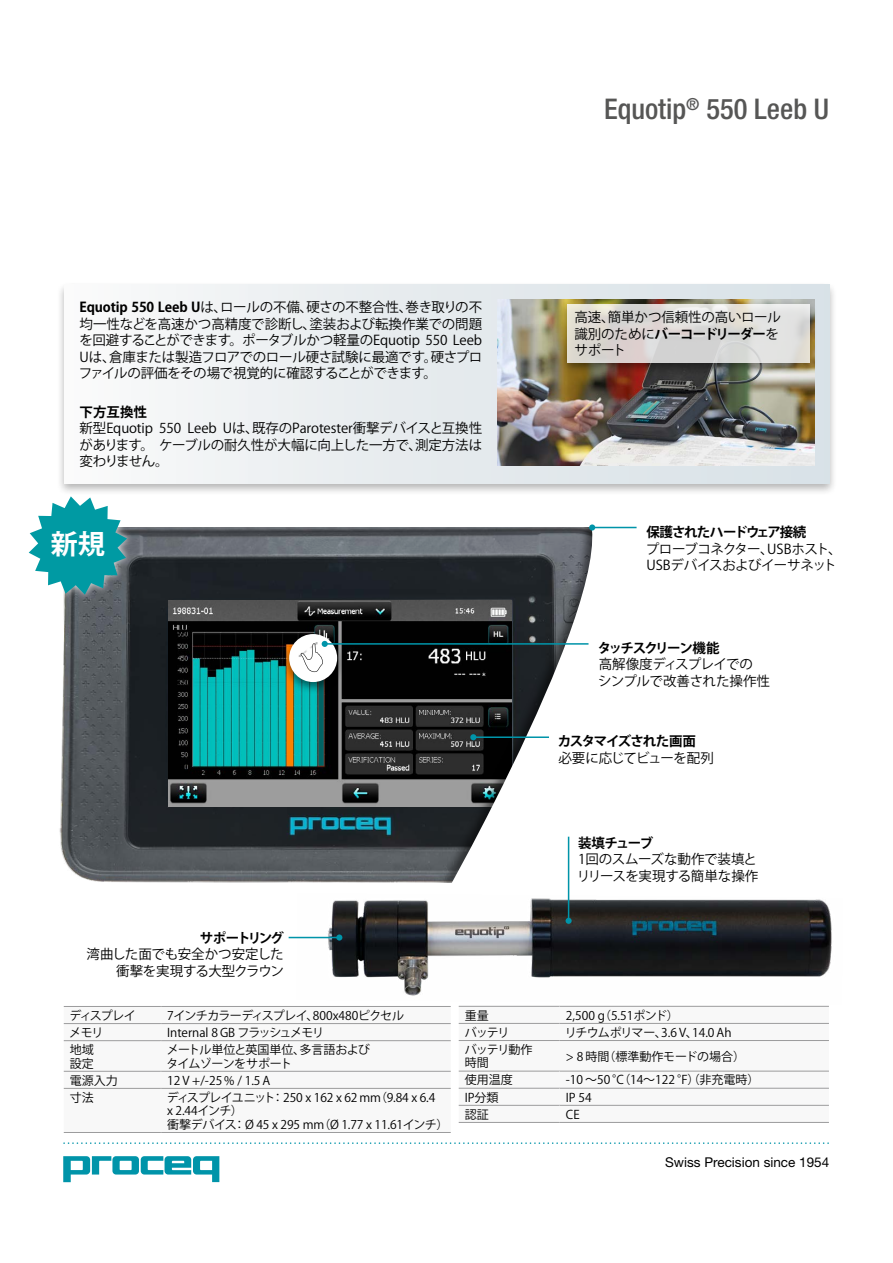
<style>
.page{position:relative;width:893px;height:1263px;background:#fff}
.page>*{position:absolute;margin:0;border:0;box-sizing:border-box;transform-origin:0 0}
.t1{font:500 condensed 28.5px "Helvetica Neue";color:#565655}
.t2{font:700 27px "Koz Go Pro";color:#fff}
.t3{font:13.5px/16.5px "Koz Go Pro";letter-spacing:-.02em;color:#000}
.t4{font:700 13.5px "Koz Go Pro";letter-spacing:-.085em;color:#000}
.t5{font:13.5px "Helvetica Neue";color:#000}
.t6{font:700 13.5px "Koz Go Pro";letter-spacing:-.12em;color:#000}
.t7{font:700 13.5px "Koz Go Pro";letter-spacing:-.155em;color:#000}
.t8{font:12px/13.5px "Koz Go Pro";letter-spacing:-.01em;color:#000}
.t9{font:12px/13.5px "Koz Go Pro";letter-spacing:-.04em;color:#000}
.t10{font:12px "Koz Go Pro";letter-spacing:-.035em;color:#000}
.t11{font:12px "Koz Go Pro";letter-spacing:-.06em;color:#000}
.t12{font:12px/13.5px "Koz Go Pro";letter-spacing:-.07em;color:#000}
.s1{font-weight:700}
</style>
<div class="page">
<svg style="left:63px;top:1156px;width:156px;height:26px"></svg>
<svg style="left:64px;top:1142px;width:764px;height:2px"></svg>
<img style="left:59px;top:527px;width:361px;height:356px">
<svg style="left:64px;top:1006px;width:387px;height:82px"></svg>
<hr style="left:161px;top:1071px;width:290px;height:1px;background:#9c9c9d">
<hr style="left:64px;top:1088px;width:97px;height:1px;background:#9c9c9d">
<hr style="left:64px;top:1132px;width:97px;height:1px;background:#9c9c9d">
<hr style="left:161px;top:1088px;width:1px;height:44px;background:#f8f8f8">
<hr style="left:161px;top:1088px;width:290px;height:1px;background:#9c9c9d">
<hr style="left:161px;top:1132px;width:290px;height:1px;background:#9c9c9d">
<hr style="left:459px;top:1122px;width:101px;height:1px;background:#9c9c9d">
<svg style="left:459px;top:1006px;width:370px;height:116px"></svg>
<hr style="left:560px;top:1105px;width:269px;height:1px;background:#9c9c9d">
<hr style="left:560px;top:1122px;width:269px;height:1px;background:#9c9c9d">
<img style="left:169px;top:601px;width:251px;height:205px">
<div style="left:281px;top:630px;width:64px;height:64px;background:#000;opacity:.5"></div>
<div style="left:289px;top:634px;width:48px;height:48px;background:#fff;border-radius:50%"></div>
<div style="left:420px;top:499px;width:202px;height:423px;background:#000;opacity:.5"></div>
<svg style="left:433px;top:526px;width:11px;height:357px;background:#3c3e40"></svg>
<svg style="left:444px;top:526px;width:193px;height:357px"></svg>
<hr style="left:473px;top:736px;width:76px;height:2px;background:#0094a9">
<svg style="left:470px;top:734px;width:6px;height:6px"></svg>
<hr style="left:325px;top:643px;width:263px;height:2px;background:#0094a9">
<svg style="left:301px;top:641px;width:27px;height:31px"></svg>
<div style="left:31px;top:883px;width:749px;height:40px;background:#fff"></div>
<img style="left:296px;top:892px;width:536px;height:104px">
<hr style="left:289px;top:937px;width:50px;height:1px;background:#0094a9">
<svg style="left:336px;top:934px;width:6px;height:6px"></svg>
<hr style="left:568px;top:837px;width:1px;height:84px;background:#0094a9">
<svg style="left:566px;top:918px;width:6px;height:6px"></svg>
<div style="left:22px;top:459px;width:748px;height:67px;background:#fff"></div>
<div style="left:56px;top:281px;width:782px;height:215px;background:#000;opacity:.5"></div>
<div style="left:64px;top:285px;width:765px;height:198px;background:linear-gradient(to right,#f9fafb,#d0d9dc)"></div>
<img style="left:498px;top:300px;width:316px;height:166px">
<div style="left:22px;top:490px;width:112px;height:111px;background:#fff;opacity:.8"></div>
<svg style="left:29px;top:496px;width:98px;height:99px"></svg>
<div style="left:559px;top:300px;width:258px;height:75px;background:#000;opacity:.5"></div>
<svg style="left:567px;top:304px;width:242px;height:58px;background:#dddad7"></svg>
<hr style="left:592px;top:527px;width:45px;height:1px;background:#0094a9">
<svg style="left:589px;top:524px;width:6px;height:6px"></svg>
<p class="t3" style="left:79px;top:300px;width:405px;text-align:justify"><span class="s1">Equotip 550 Leeb U</span>は、ロールの不備、硬さの不整合性、巻き取りの不均一性などを高速かつ高精度で診断し、塗装および転換作業での問題を回避することができます。ポータブルかつ軽量のEquotip 550 Leeb Uは、倉庫または製造フロアでのロール硬さ試験に最適です。硬さプロファイルの評価をその場で視覚的に確認することができます。</p>
<p class="t4" style="left:80px;top:403px;width:69px">下方互換性</p>
<p class="t3" style="left:80px;top:420px;width:404px;text-align:justify">新型Equotip 550 Leeb Uは、既存のParotester衝撃デバイスと互換性があります。 ケーブルの耐久性が大幅に向上した一方で、測定方法は変わりません。</p>
<h2 class="t2" style="left:51px;top:527px;width:56px">新規</h2>
<p class="t7" style="left:200px;top:929px;width:86px">サポートリング</p>
<p class="t3" style="left:87px;top:947px;width:199px;text-align:right">湾曲した面でも安全かつ安定した衝撃を実現する大型クラウン</p>
<h1 class="t1" style="left:604px;top:92px;width:227px">Equotip<sup>®</sup> 550 Leeb U</h1>
<p class="t3" style="left:574px;top:309px;width:208px">高速、簡単かつ信頼性の高いロール識別のために<span class="s1">バーコードリーダー</span>をサポート</p>
<p class="t4" style="left:646px;top:524px;width:162px">保護されたハードウェア接続</p>
<p class="t3" style="left:646px;top:541px;width:197px">プローブコネクター、USBホスト、<br>USBデバイスおよびイーサネット</p>
<p class="t6" style="left:598px;top:639px;width:123px">タッチスクリーン機能</p>
<p class="t3" style="left:598px;top:656px;width:173px">高解像度ディスプレイでの<br>シンプルで改善された操作性</p>
<p class="t4" style="left:558px;top:732px;width:140px">カスタマイズされた画面</p>
<p class="t3" style="left:558px;top:750px;width:157px">必要に応じてビューを配列</p>
<p class="t4" style="left:578px;top:834px;width:77px">装填チューブ</p>
<p class="t3" style="left:577px;top:851px;width:183px">1回のスムーズな動作で装填とリリースを実現する簡単な操作</p>
<p class="t8" style="left:70px;top:1009px;width:68px">ディスプレイ</p>
<p class="t10" style="left:167px;top:1008px;width:238px">7インチカラーディスプレイ、800x480ピクセル</p>
<p class="t8" style="left:69px;top:1026px;width:36px">メモリ</p>
<p class="t8" style="left:167px;top:1026px;width:159px">Internal 8 GB フラッシュメモリ</p>
<p class="t8" style="left:70px;top:1043px;width:25px">地域設定</p>
<p class="t9" style="left:167px;top:1043px;width:205px">メートル単位と英国単位、多言語およびタイムゾーンをサポート</p>
<p class="t8" style="left:70px;top:1074px;width:49px">電源入力</p>
<p class="t8" style="left:167px;top:1074px;width:105px">12 V +/-25 % / 1.5 A</p>
<p class="t8" style="left:70px;top:1091px;width:25px">寸法</p>
<p class="t8" style="left:167px;top:1091px;width:283px">ディスプレイユニット： 250 x 162 x 62 mm（9.84 x 6.4<br>x 2.44インチ）<br>衝撃デバイス： Ø 45 x 295 mm（Ø 1.77 x 11.61インチ）</p>
<p class="t8" style="left:465px;top:1009px;width:25px">重量</p>
<p class="t8" style="left:566px;top:1009px;width:114px">2,500 g（5.51ポンド）</p>
<p class="t8" style="left:465px;top:1026px;width:46px">バッテリ</p>
<p class="t11" style="left:565px;top:1024px;width:168px">リチウムポリマー、3.6 V、14.0 Ah</p>
<p class="t12" style="left:465px;top:1043px;width:69px">バッテリ動作時間</p>
<p class="t8" style="left:566px;top:1050px;width:181px">&gt; 8 時間（標準動作モードの場合）</p>
<p class="t8" style="left:465px;top:1074px;width:49px">使用温度</p>
<p class="t8" style="left:566px;top:1074px;width:195px">-10 ～50°C（14～122°F）（非充電時）</p>
<p class="t8" style="left:465px;top:1091px;width:35px">IP分類</p>
<p class="t8" style="left:566px;top:1091px;width:27px">IP 54</p>
<p class="t8" style="left:465px;top:1108px;width:25px">認証</p>
<p class="t8" style="left:566px;top:1108px;width:15px">CE</p>
<p class="t5" style="left:665px;top:1154px;width:166px">Swiss Precision since 1954</p>
</div>
